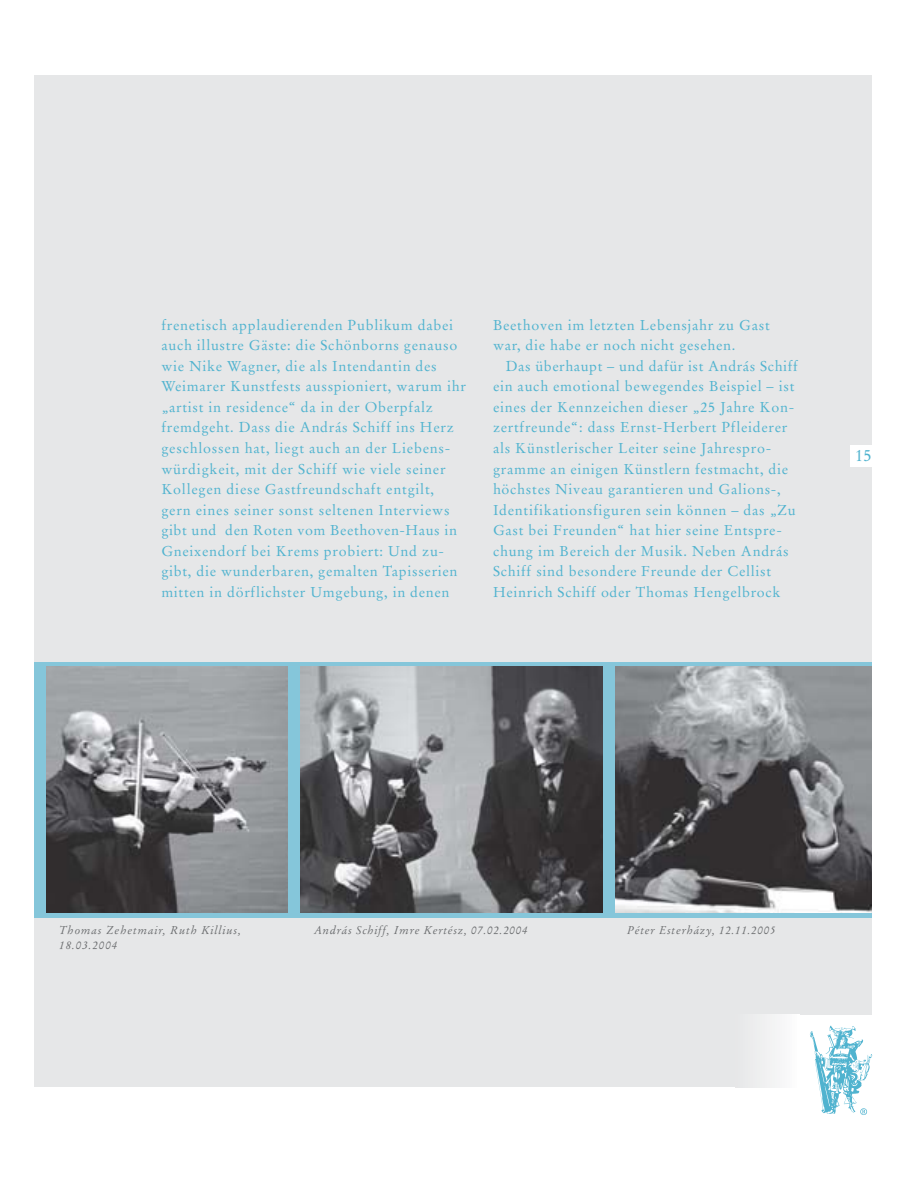
<style>
.page{position:relative;width:918px;height:1188px;background:#fff}
.page>*{position:absolute;margin:0;border:0;box-sizing:border-box;transform-origin:0 0}
.t1{font:16.5px "Stempel Garamond";color:#50b3cf}
.t2{font:14.25px/20.5px "Stempel Garamond";letter-spacing:.05em;color:#50b3cf}
.t3{font:italic 11.25px/15px "Stempel Garamond";letter-spacing:.06em;color:#6c6e70}
</style>
<div class="page">
<div style="left:34px;top:75px;width:837px;height:1012px;background:#e6e7e8"></div>
<div style="left:735px;top:1015px;width:64px;height:72px;background:#f1f1f2"></div>
<div style="left:799px;top:1015px;width:72px;height:72px;background:#fff"></div>
<img style="left:810px;top:1025px;width:63px;height:90px">
<div style="left:850px;top:445px;width:34px;height:21px;background:#fff"></div>
<div style="left:34px;top:662px;width:837px;height:255px;background:#85c6da"></div>
<img style="left:301px;top:666px;width:301px;height:247px">
<img style="left:615px;top:666px;width:256px;height:247px">
<img style="left:47px;top:666px;width:241px;height:247px">
<p class="t2" style="left:161px;top:316px;width:306px">frenetisch applaudierenden Publikum dabei auch illustre Gäste: die Schönborns genauso wie Nike Wagner, die als Intendantin des Weimarer Kunstfests ausspioniert, warum ihr „artist in residence“ da in der Oberpfalz fremdgeht. Dass die András Schiff ins Herz geschlossen hat, liegt auch an der Liebens&shy;würdigkeit, mit der Schiff wie viele seiner Kollegen diese Gastfreundschaft entgilt, gern eines seiner sonst seltenen Interviews gibt und den Roten vom Beethoven-Haus in Gneixendorf bei Krems probiert: Und zu&shy;gibt, die wunderbaren, gemalten Tapisserien mitten in dörflichster Umgebung, in denen</p>
<p class="t2" style="left:493px;top:316px;width:278px">Beethoven im letzten Lebensjahr zu Gast war, die habe er noch nicht gesehen.</p>
<p class="t2" style="left:493px;top:357px;width:306px;text-indent:13px">Das überhaupt – und dafür ist András Schiff ein auch emotional bewegendes Beispiel – ist eines der Kennzeichen dieser „25 Jahre Kon&shy;zertfreunde“: dass Ernst-Herbert Pfleiderer als Künstlerischer Leiter seine Jahrespro&shy;gramme an einigen Künstlern festmacht, die höchstes Niveau garantieren und Galions-, Identifikationsfiguren sein können – das „Zu Gast bei Freunden“ hat hier seine Entspre&shy;chung im Bereich der Musik. Neben András Schiff sind besondere Freunde der Cellist Heinrich Schiff oder Thomas Hengelbrock</p>
<p class="t1" style="left:855px;top:449px;width:18px">15</p>
<p class="t3" style="left:59px;top:924px;width:183px">Thomas Zehetmair, Ruth Killius,<br>18.03.2004</p>
<p class="t3" style="left:314px;top:924px;width:215px">András Schiff, Imre Kertész, 07.02.2004</p>
<p class="t3" style="left:627px;top:924px;width:150px">Péter Esterházy, 12.11.2005</p>
</div>
